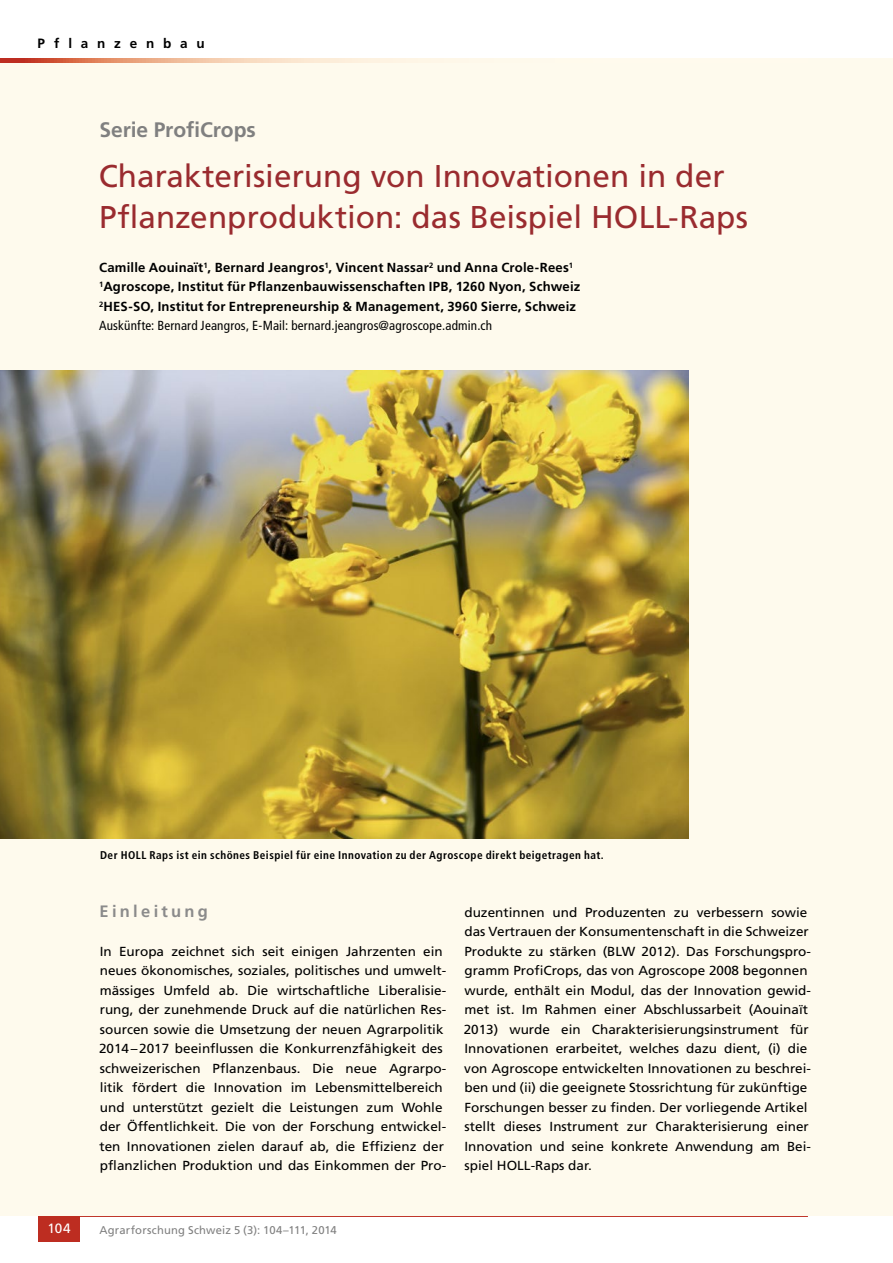
<style>
.page{position:relative;width:893px;height:1263px;background:#fff}
.page>*{position:absolute;margin:0;border:0;box-sizing:border-box;transform-origin:0 0}
.t1{font:31.5px/40.5px "Frutiger LT Std";color:#9a2b2f}
.t2{font:700 21px "Frutiger LT Std";letter-spacing:-.005em;color:#808080}
.t3{font:700 16.5px "Frutiger LT Std";letter-spacing:.2em;color:#8b8b8b}
.t4{font:700 13.5px "Frutiger LT Std";letter-spacing:.65em;color:#000}
.t5{font:13.5px "Frutiger LT Std";color:#fff}
.t6{font:13.2px/19.5px "Frutiger LT Std";color:#000}
.t7{font:700 13.2px/19.5px "Frutiger LT Std";letter-spacing:.015em;color:#000}
.t8{font:700 condensed 11.25px "Frutiger LT Std";letter-spacing:.04em;color:#000}
.t9{font:11.25px "Frutiger LT Std";letter-spacing:.015em;color:#808080}
.s1{font-weight:400;font-stretch:condensed}
</style>
<div class="page">
<hr style="left:38px;top:1216px;width:770px;height:1px;background:#bd2d21">
<div style="left:38px;top:1216px;width:42px;height:26px;background:#bd2d21"></div>
<div style="left:0;top:58px;width:893px;height:1158px;background:#fefaed"></div>
<svg style="left:0;top:58px;width:390px;height:5px"></svg>
<img style="left:0;top:371px;width:688px;height:467px">
<p class="t4" style="left:38px;top:36px;width:169px">Pflanzenbau</p>
<h2 class="t2" style="left:99px;top:118px;width:158px">Serie ProfiCrops</h2>
<h1 class="t1" style="left:99px;top:156px;width:651px">Charakterisierung von Innovationen in der<br>Pflanzenproduktion: das Beispiel HOLL-Raps</h1>
<p class="t7" style="left:99px;top:258px;width:483px">Camille Aouinaït<sup>1</sup>, Bernard Jeangros<sup>1</sup>, Vincent Nassar<sup>2</sup> und Anna Crole-Rees<sup>1<br>1</sup>Agroscope, Institut für Pflanzenbauwissenschaften IPB, 1260 Nyon, Schweiz <sup>2</sup>HES-SO, Institut for Entrepreneurship &amp; Management, 3960 Sierre, Schweiz <span class="s1">Auskünfte: Bernard Jeangros, E-Mail: bernard.jeangros@agroscope.admin.ch</span></p>
<p class="t8" style="left:100px;top:848px;width:505px">Der HOLL Raps ist ein schönes Beispiel für eine Innovation zu der Agroscope direkt beigetragen hat.</p>
<p class="t3" style="left:100px;top:901px;width:110px">Einleitung</p>
<p class="t6" style="left:99px;top:941px;width:349px">In Europa zeichnet sich seit einigen Jahrzenten ein neues ökonomisches, soziales, politisches und umwelt&shy;mässiges Umfeld ab. Die wirtschaftliche Liberalisie&shy;rung, der zunehmende Druck auf die natürlichen Res&shy;sourcen sowie die Umsetzung der neuen Agrarpolitik 2014–2017 beeinflussen die Konkurrenzfähigkeit des schweizerischen Pflanzenbaus. Die neue Agrarpo&shy;litik fördert die Innovation im Lebensmittelbereich und unterstützt gezielt die Leistungen zum Wohle der Öffentlichkeit. Die von der Forschung entwickel&shy;ten Innovationen zielen darauf ab, die Effizienz der pflanzlichen Produktion und das Einkommen der Pro-</p>
<p class="t6" style="left:464px;top:902px;width:349px">duzentinnen und Produzenten zu verbessern sowie das Vertrauen der Konsumentenschaft in die Schweizer Produkte zu stärken (BLW 2012). Das Forschungspro&shy;gramm ProfiCrops, das von Agroscope 2008 begonnen wurde, enthält ein Modul, das der Innovation gewid&shy;met ist. Im Rahmen einer Abschlussarbeit (Aouinaït 2013) wurde ein Charakterisierungsinstrument für Innovationen erarbeitet, welches dazu dient, (i) die von Agroscope entwickelten Innovationen zu beschrei&shy;ben und (ii) die geeignete Stossrichtung für zukünftige Forschungen besser zu finden. Der vorliegende Artikel stellt dieses Instrument zur Charakterisierung einer Innovation und seine konkrete Anwendung am Bei&shy;spiel HOLL-Raps dar.</p>
<p class="t5" style="left:48px;top:1221px;width:25px">104</p>
<p class="t9" style="left:99px;top:1223px;width:239px">Agrarforschung Schweiz 5 (3): 104–111, 2014</p>
</div>
